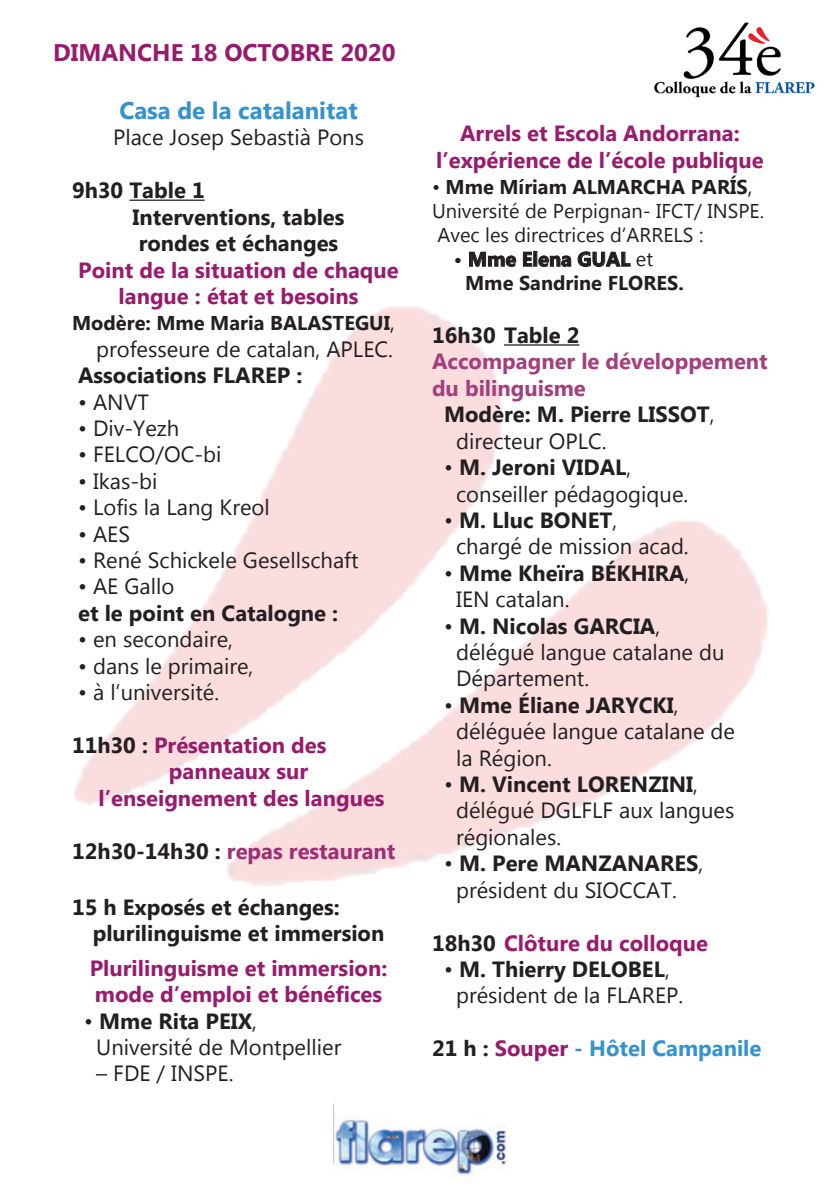
<style>
.page{position:relative;width:840px;height:1191px;background:#fff}
.page>*{position:absolute;margin:0;border:0;box-sizing:border-box;transform-origin:0 0}
.t1{font:700 24px "Microsoft New Tai Lue";color:#971b6c}
.t2{font:700 24px "Microsoft New Tai Lue";color:#3592cf}
.t3{font:22px/26.4px "Microsoft New Tai Lue";color:#231f20}
.t4{font:700 22px/26.4px "Microsoft New Tai Lue";color:#981c6d;text-align:center}
.t5{font:700 22px/26.4px "Microsoft New Tai Lue";color:#231f20}
.t6{font:700 22px "Microsoft New Tai Lue";color:#a43f7d}
.t7{font:700 22px "Microsoft New Tai Lue";color:#9d3074}
.t8{font:700 22px "Microsoft New Tai Lue";color:#3592cf}
.t9{font:20px/24px "Microsoft New Tai Lue";color:#231f20}
.t10{font:700 20px/24px "Microsoft New Tai Lue";color:#231f20}
.s1{font-weight:400;font-size:22px}
.s2{color:#231f20}
.s3{font-weight:700}
.s4{font-size:22px}
.s5{font-weight:400}
.s6{color:#981c6d}
</style>
<div class="page">
<hr style="left:129px;top:199px;width:76px;height:2px;background:#231f20">
<hr style="left:504px;top:344px;width:75px;height:1px;background:#231f20">
<img style="left:654px;top:22px;width:159px;height:76px">
<img style="left:333px;top:1103px;width:173px;height:74px">
<p class="t1" style="left:53px;top:39px;width:344px">DIMANCHE 18 OCTOBRE 2020</p>
<p class="t2" style="left:119px;top:97px;width:240px">Casa de la catalanitat</p>
<p class="t3" style="left:113px;top:126px;width:252px">Place Josep Sebastià Pons</p>
<p class="t5" style="left:132px;top:179px;width:213px;text-indent:-60px">9h30 Table 1<br>Interventions, tables rondes et échanges</p>
<p class="t4" style="left:78px;top:258px;width:322px">Point de la situation de chaque langue : état et besoins</p>
<p class="t10" style="left:72px;top:313px;width:324px">Modère: Mme Maria BALASTEGUI<span class="s1">,</span></p>
<p class="t3" style="left:96px;top:337px;width:298px">professeure de catalan, APLEC.</p>
<p class="t5" style="left:78px;top:364px;width:225px">Associations FLAREP :</p>
<p class="t3" style="left:78px;top:390px;width:72px">• ANVT</p>
<p class="t3" style="left:78px;top:417px;width:103px">• Div-Yezh</p>
<p class="t3" style="left:78px;top:443px;width:145px">• FELCO/OC-bi</p>
<p class="t3" style="left:78px;top:469px;width:81px">• Ikas-bi</p>
<p class="t3" style="left:78px;top:496px;width:193px">• Lofis la Lang Kreol</p>
<p class="t3" style="left:78px;top:522px;width:53px">• AES</p>
<p class="t3" style="left:78px;top:549px;width:282px">• René Schickele Gesellschaft</p>
<p class="t3" style="left:78px;top:575px;width:98px">• AE Gallo</p>
<p class="t5" style="left:78px;top:601px;width:261px">et le point en Catalogne :</p>
<p class="t3" style="left:78px;top:628px;width:156px">• en secondaire,</p>
<p class="t3" style="left:78px;top:654px;width:177px">• dans le primaire,</p>
<p class="t3" style="left:78px;top:681px;width:142px">• à l’université.</p>
<p class="t4" style="left:72px;top:733px;width:256px"><span class="s2">11h30 :</span> Présentation des</p>
<p class="t4" style="left:169px;top:760px;width:141px">panneaux sur</p>
<p class="t4" style="left:99px;top:786px;width:287px">l’enseignement des langues</p>
<p class="t7" style="left:72px;top:838px;width:325px"><span class="s2">12h30-14h30 :</span> repas restaurant</p>
<p class="t5" style="left:93px;top:895px;width:293px;text-indent:-21px">15 h Exposés et échanges: plurilinguisme et immersion</p>
<p class="t4" style="left:90px;top:956px;width:299px;text-align:left">Plurilinguisme et immersion: mode d’emploi et bénéfices</p>
<p class="t3" style="left:96px;top:1009px;width:246px;text-indent:-12px">• <span class="s3">Mme Rita PEIX</span>,<br>Université de Montpellier</p>
<p class="t3" style="left:96px;top:1062px;width:139px">– FDE / INSPE.</p>
<p class="t4" style="left:436px;top:122px;width:329px">Arrels et Escola Andorrana: l’expérience de l’école publique</p>
<p class="t9" style="left:432px;top:177px;width:333px">• <span class="s3">Mme Míriam ALMARCHA PARÍS</span><span class="s4">,<br></span>Université de Perpignan- IFCT/ INSPE.<br>Avec les directrices d’ARRELS :</p>
<p class="t10" style="left:465px;top:249px;width:220px;text-indent:-11px">• Mme Elena GUAL <span class="s5">et<br></span>Mme Sandrine FLORES.</p>
<p class="t5" style="left:432px;top:324px;width:149px">16h30 Table 2</p>
<p class="t6" style="left:432px;top:349px;width:337px">Accompagner le développement</p>
<p class="t6" style="left:432px;top:375px;width:155px">du bilinguisme</p>
<p class="t5" style="left:444px;top:403px;width:272px">Modère: M. Pierre LISSOT<span class="s5">,</span></p>
<p class="t3" style="left:456px;top:429px;width:152px">directeur OPLC.</p>
<p class="t3" style="left:456px;top:456px;width:233px;text-indent:-12px">• <span class="s3">M. Jeroni VIDAL</span>, conseiller pédagogique.</p>
<p class="t3" style="left:456px;top:509px;width:234px;text-indent:-12px">• <span class="s3">M. Lluc BONET</span>, chargé de mission acad.</p>
<p class="t5" style="left:456px;top:561px;width:234px;text-indent:-12px"><span class="s5">•</span> Mme Kheïra BÉKHIRA<span class="s5">,<br>IEN catalan.</span></p>
<p class="t3" style="left:456px;top:614px;width:270px;text-indent:-12px">• <span class="s3">M. Nicolas GARCIA</span>, délégué langue catalane du<br>Département.</p>
<p class="t3" style="left:456px;top:693px;width:280px;text-indent:-12px">• <span class="s3">Mme Éliane JARYCKI</span>, déléguée langue catalane de la Région.</p>
<p class="t3" style="left:456px;top:773px;width:279px;text-indent:-12px">• <span class="s3">M. Vincent LORENZINI</span>, délégué DGLFLF aux langues régionales.</p>
<p class="t3" style="left:456px;top:852px;width:248px;text-indent:-12px">• <span class="s3">M. Pere MANZANARES</span>, président du SIOCCAT.</p>
<p class="t4" style="left:432px;top:931px;width:277px"><span class="s2">18h30</span> Clôture du colloque</p>
<p class="t3" style="left:456px;top:957px;width:228px;text-indent:-12px">• <span class="s3">M. Thierry DELOBEL</span>, président de la FLAREP.</p>
<p class="t8" style="left:432px;top:1035px;width:331px"><span class="s2">21 h :</span> <span class="s6">Souper</span> - Hôtel Campanile</p>
</div>
